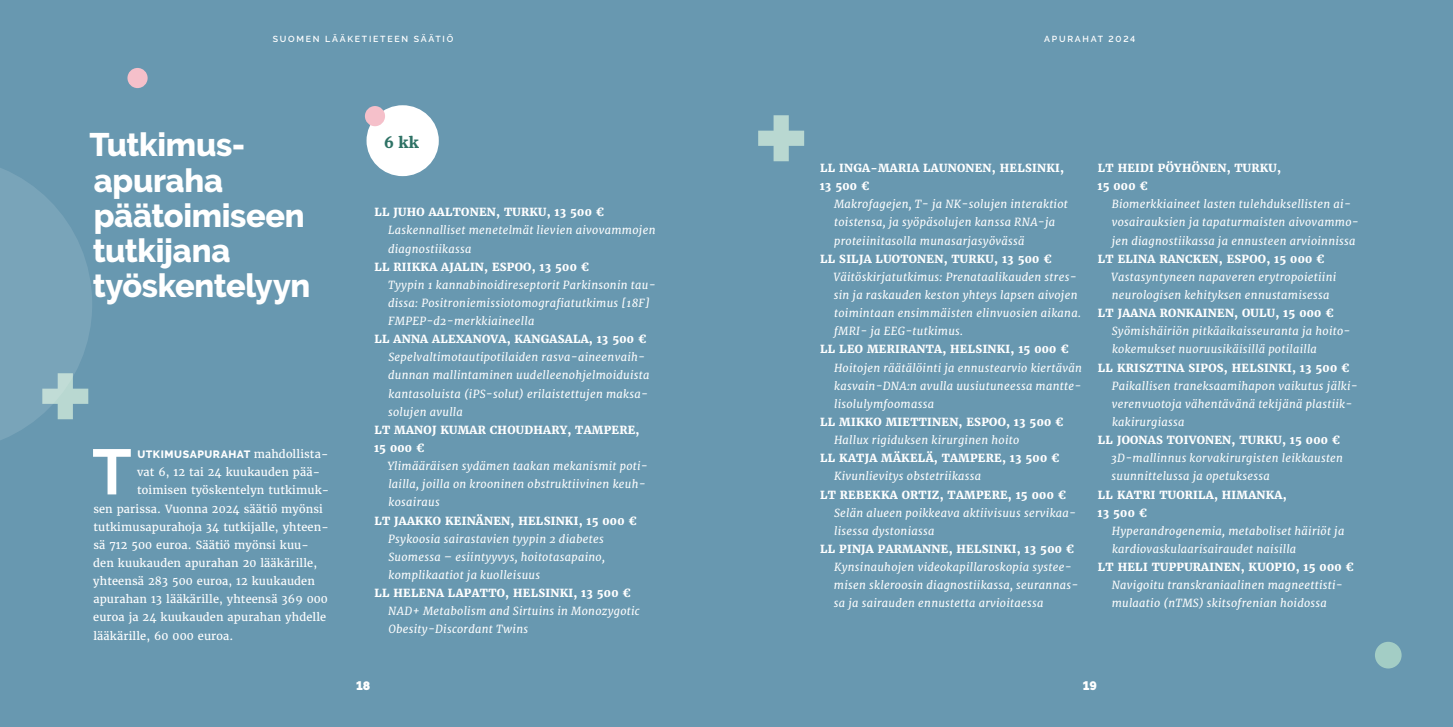
<style>
.page{position:relative;width:1453px;height:727px;background:#fff}
.page>*{position:absolute;margin:0;border:0;box-sizing:border-box;transform-origin:0 0}
.Värillisen_sivun_leipis_päätteetön{font:700 63.88px "Raleway";color:#fff}
.H1_Värillisen_sivun_otsikko{font:800 32.5px/35px "Raleway";letter-spacing:-.01em;color:#fff}
.t1{font:800 15px "Merriweather";color:#2e7265}
.t2{font:900 12.25px "Raleway";color:#fff}
.luettelon_tutkimus{font:italic 11.12px/18.1px "Merriweather";letter-spacing:.025em;color:#fff}
.luettelon_otsikko{font:800 11.12px/18.1px "Merriweather";letter-spacing:.025em;color:#fff}
.Värillisen_sivun_leipis_päätteetön-2{font:11.12px "Merriweather";letter-spacing:.01em;color:#fff}
.Värillisen_sivun_leipis_päätteetön-3{font:800 10.62px "Raleway";letter-spacing:.045em;color:#fff}
.t3{font:600 8.75px "Raleway";letter-spacing:.2em;color:#fff}
.s1{font-family:"Merriweather";font-weight:400;font-size:11.12px}
</style>
<div class="page">
<div style="left:726px;top:0;width:727px;height:726px;background:#6898b0"></div>
<div style="left:0;top:0;width:726px;height:726px;background:#6898b0"></div>
<div style="left:127px;top:68px;width:21px;height:20px;background:#f5c0ca;border-radius:50%"></div>
<svg style="left:0;top:168px;width:92px;height:272px"></svg>
<div style="left:366px;top:105px;width:73px;height:71px;background:#fff;border-radius:50%"></div>
<div style="left:365px;top:106px;width:20px;height:20px;background:#f5c0ca;border-radius:50%"></div>
<svg style="left:758px;top:115px;width:46px;height:46px"></svg>
<div style="left:1375px;top:641px;width:26px;height:27px;background:#a3cdc5;border-radius:50%"></div>
<p class="t3" style="left:273px;top:34px;width:182px">SUOMEN LÄÄKETIETEEN SÄÄTIÖ</p>
<p class="H1_Värillisen_sivun_otsikko" style="left:90px;top:128px;width:222px">Tutkimus&shy;apuraha päätoimiseen tutkijana työskentelyyn</p>
<p class="t1" style="left:384px;top:133px;width:36px">6 kk</p>
<p class="luettelon_otsikko" style="left:374px;top:203px;width:231px">LL JUHO AALTONEN, TURKU, 13 500 €</p>
<p class="luettelon_tutkimus" style="left:388px;top:221px;width:269px">Laskennalliset menetelmät lievien aivovammojen diagnostiikassa</p>
<p class="luettelon_otsikko" style="left:374px;top:257px;width:216px">LL RIIKKA AJALIN, ESPOO, 13 500 €</p>
<p class="luettelon_tutkimus" style="left:388px;top:276px;width:269px">Tyypin 1 kannabinoidireseptorit Parkinsonin tau&shy;dissa: Positroniemissiotomografiatutkimus [18F]<br>FMPEP-d2-merkkiaineella</p>
<p class="luettelon_otsikko" style="left:374px;top:330px;width:274px">LL ANNA ALEXANOVA, KANGASALA, 13 500 €</p>
<p class="luettelon_tutkimus" style="left:388px;top:348px;width:263px">Sepelvaltimotautipotilaiden rasva-aineenvaih&shy;dunnan mallintaminen uudelleenohjelmoiduista kantasoluista (iPS-solut) erilaistettujen maksa&shy;solujen avulla</p>
<p class="luettelon_otsikko" style="left:374px;top:420px;width:267px">LT MANOJ KUMAR CHOUDHARY, TAMPERE,<br>15 000 €</p>
<p class="luettelon_tutkimus" style="left:388px;top:457px;width:262px">Ylimääräisen sydämen taakan mekanismit poti&shy;lailla, joilla on krooninen obstruktiivinen keuh&shy;kosairaus</p>
<p class="luettelon_otsikko" style="left:374px;top:511px;width:264px">LT JAAKKO KEINÄNEN, HELSINKI, 15 000 €</p>
<p class="luettelon_tutkimus" style="left:388px;top:529px;width:218px;text-align:justify">Psykoosia sairastavien tyypin 2 diabetes Suomessa – esiintyyvys, hoitotasapaino, komplikaatiot ja kuolleisuus</p>
<p class="luettelon_otsikko" style="left:374px;top:584px;width:258px">LL HELENA LAPATTO, HELSINKI, 13 500 €</p>
<p class="luettelon_tutkimus" style="left:388px;top:602px;width:253px">NAD+ Metabolism and Sirtuins in Monozygotic<br>Obesity-Discordant Twins</p>
<p class="Värillisen_sivun_leipis_päätteetön" style="left:92px;top:435px;width:41px">T</p>
<p class="Värillisen_sivun_leipis_päätteetön-3" style="left:137px;top:448px;width:192px">UTKIMUSAPURAHAT <span class="s1">mahdollista-</span></p>
<p class="Värillisen_sivun_leipis_päätteetön-2" style="left:137px;top:465px;width:184px">vat 6, 12 tai 24 kuukauden pää-</p>
<p class="Värillisen_sivun_leipis_päätteetön-2" style="left:137px;top:483px;width:194px">toimisen työskentelyn tutkimuk-</p>
<p class="Värillisen_sivun_leipis_päätteetön-2" style="left:93px;top:501px;width:231px">sen parissa. Vuonna 2024 säätiö myönsi</p>
<p class="Värillisen_sivun_leipis_päätteetön-2" style="left:93px;top:519px;width:237px">tutkimusapurahoja 34 tutkijalle, yhteen-</p>
<p class="Värillisen_sivun_leipis_päätteetön-2" style="left:93px;top:537px;width:217px">sä 712 500 euroa. Säätiö myönsi kuu-</p>
<p class="Värillisen_sivun_leipis_päätteetön-2" style="left:93px;top:556px;width:225px">den kuukauden apurahan 20 lääkärille,</p>
<p class="Värillisen_sivun_leipis_päätteetön-2" style="left:93px;top:574px;width:223px">yhteensä 283 500 euroa, 12 kuukauden</p>
<p class="Värillisen_sivun_leipis_päätteetön-2" style="left:93px;top:592px;width:236px">apurahan 13 lääkärille, yhteensä 369 000</p>
<p class="Värillisen_sivun_leipis_päätteetön-2" style="left:93px;top:610px;width:234px">euroa ja 24 kuukauden apurahan yhdelle</p>
<p class="Värillisen_sivun_leipis_päätteetön-2" style="left:93px;top:628px;width:141px">lääkärille, 60 000 euroa.</p>
<p class="t2" style="left:356px;top:678px;width:16px">18</p>
<p class="t3" style="left:1044px;top:34px;width:93px">APURAHAT 2024</p>
<p class="luettelon_otsikko" style="left:820px;top:159px;width:246px">LL INGA-MARIA LAUNONEN, HELSINKI,<br>13 500 €</p>
<p class="luettelon_tutkimus" style="left:834px;top:195px;width:235px">Makrofagejen, T- ja NK-solujen interaktiot toistensa, ja syöpäsolujen kanssa RNA-ja proteiinitasolla munasarjasyövässä</p>
<p class="luettelon_otsikko" style="left:820px;top:249px;width:233px">LL SILJA LUOTONEN, TURKU, 13 500 €</p>
<p class="luettelon_tutkimus" style="left:833px;top:268px;width:249px">Väitöskirjatutkimus: Prenataalikauden stres&shy;sin ja raskauden keston yhteys lapsen aivojen toimintaan ensimmäisten elinvuosien aikana. fMRI- ja EEG-tutkimus.</p>
<p class="luettelon_otsikko" style="left:820px;top:340px;width:250px">LL LEO MERIRANTA, HELSINKI, 15 000 €</p>
<p class="luettelon_tutkimus" style="left:834px;top:358px;width:249px;text-align:justify">Hoitojen räätälöinti ja ennustearvio kiertävän kasvain-DNA:n avulla uusiutuneessa mantte&shy;lisolulymfoomassa</p>
<p class="luettelon_otsikko" style="left:820px;top:413px;width:245px">LL MIKKO MIETTINEN, ESPOO, 13 500 €</p>
<p class="luettelon_tutkimus" style="left:834px;top:431px;width:187px">Hallux rigiduksen kirurginen hoito</p>
<p class="luettelon_otsikko" style="left:820px;top:449px;width:241px">LL KATJA MÄKELÄ, TAMPERE, 13 500 €</p>
<p class="luettelon_tutkimus" style="left:834px;top:467px;width:149px">Kivunlievitys obstetriikassa</p>
<p class="luettelon_otsikko" style="left:820px;top:485px;width:248px">LT REBEKKA ORTIZ, TAMPERE, 15 000 €</p>
<p class="luettelon_tutkimus" style="left:834px;top:503px;width:243px">Selän alueen poikkeava aktiivisuus servikaa&shy;lisessa dystoniassa</p>
<p class="luettelon_otsikko" style="left:820px;top:539px;width:256px">LL PINJA PARMANNE, HELSINKI, 13 500 €</p>
<p class="luettelon_tutkimus" style="left:834px;top:558px;width:246px">Kynsinauhojen videokapillaroskopia systee&shy;misen skleroosin diagnostiikassa, seurannas&shy;sa ja sairauden ennustetta arvioitaessa</p>
<p class="luettelon_otsikko" style="left:1097px;top:159px;width:185px">LT HEIDI PÖYHÖNEN, TURKU,<br>15 000 €</p>
<p class="luettelon_tutkimus" style="left:1111px;top:195px;width:249px">Biomerkkiaineet lasten tulehduksellisten ai&shy;vosairauksien ja tapaturmaisten aivovammo&shy;jen diagnostiikassa ja ennusteen arvioinnissa</p>
<p class="luettelon_otsikko" style="left:1098px;top:249px;width:228px">LT ELINA RANCKEN, ESPOO, 15 000 €</p>
<p class="luettelon_tutkimus" style="left:1111px;top:268px;width:226px">Vastasyntyneen napaveren erytropoietiini neurologisen kehityksen ennustamisessa</p>
<p class="luettelon_otsikko" style="left:1098px;top:304px;width:237px">LT JAANA RONKAINEN, OULU, 15 000 €</p>
<p class="luettelon_tutkimus" style="left:1112px;top:322px;width:240px">Syömishäiriön pitkäaikaisseuranta ja hoito&shy;kokemukset nuoruusikäisillä potilailla</p>
<p class="luettelon_otsikko" style="left:1098px;top:358px;width:253px">LL KRISZTINA SIPOS, HELSINKI, 13 500 €</p>
<p class="luettelon_tutkimus" style="left:1112px;top:376px;width:247px">Paikallisen traneksaamihapon vaikutus jälki&shy;verenvuotoja vähentävänä tekijänä plastiik&shy;kakirurgiassa</p>
<p class="luettelon_otsikko" style="left:1098px;top:431px;width:244px">LL JOONAS TOIVONEN, TURKU, 15 000 €</p>
<p class="luettelon_tutkimus" style="left:1111px;top:449px;width:233px">3D-mallinnus korvakirurgisten leikkausten suunnittelussa ja opetuksessa</p>
<p class="luettelon_otsikko" style="left:1097px;top:485px;width:191px">LL KATRI TUORILA, HIMANKA,<br>13 500 €</p>
<p class="luettelon_tutkimus" style="left:1112px;top:521px;width:234px">Hyperandrogenemia, metaboliset häiriöt ja kardiovaskulaarisairaudet naisilla</p>
<p class="luettelon_otsikko" style="left:1098px;top:558px;width:258px">LT HELI TUPPURAINEN, KUOPIO, 15 000 €</p>
<p class="luettelon_tutkimus" style="left:1112px;top:576px;width:233px">Navigoitu transkraniaalinen magneettisti&shy;mulaatio (nTMS) skitsofrenian hoidossa</p>
<p class="t2" style="left:1083px;top:678px;width:16px">19</p>
</div>
